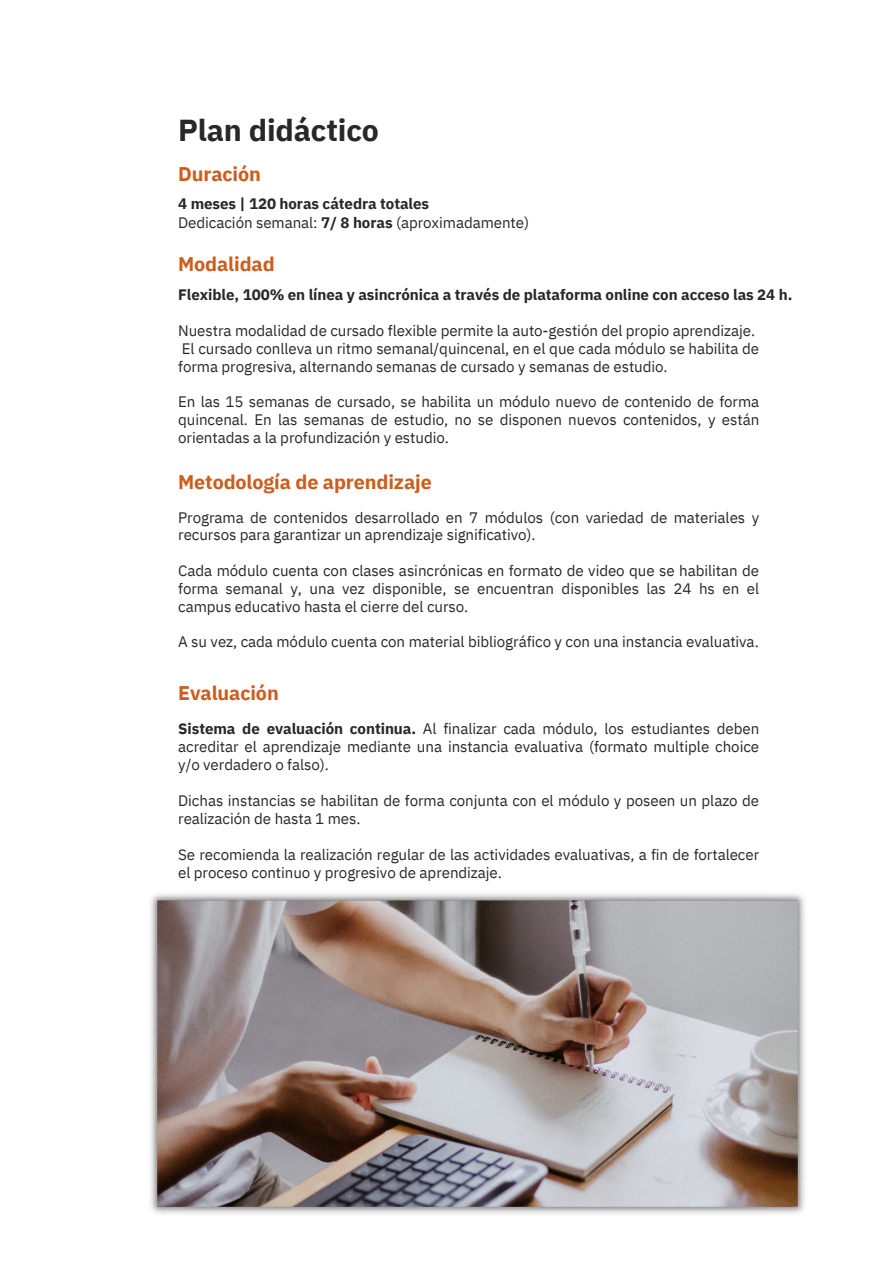
<style>
.page{position:relative;width:894px;height:1264px;background:#fff}
.page>*{position:absolute;margin:0;border:0;box-sizing:border-box;transform-origin:0 0}
.t1{font:700 30.3px "IBM Plex Sans";letter-spacing:-.005em;color:#282828}
.t2{font:700 19.65px "IBM Plex Sans";letter-spacing:-.005em;color:#cd5d1e}
.t3{font:15.15px/17.7px "IBM Plex Sans";letter-spacing:-.005em;color:#282828}
.t4{font:700 15.15px "IBM Plex Sans";letter-spacing:-.005em;color:#282828}
.s1{font-weight:700}
</style>
<div class="page">
<img style="left:150px;top:893px;width:655px;height:321px">
<p class="t1" style="left:178px;top:110px;width:202px">Plan didáctico</p>
<p class="t2" style="left:178px;top:160px;width:84px">Duración</p>
<p class="t4" style="left:178px;top:193px;width:252px">4 meses | 120 horas cátedra totales</p>
<p class="t3" style="left:178px;top:213px;width:352px">Dedicación semanal: <span class="s1">7/ 8 horas</span> (aproximadamente)</p>
<p class="t2" style="left:178px;top:251px;width:98px">Modalidad</p>
<h2 class="t4" style="left:178px;top:285px;width:615px">Flexible, 100% en línea y asincrónica a través de plataforma online con acceso las 24 h.</h2>
<p class="t3" style="left:178px;top:322px;width:578px">Nuestra modalidad de cursado flexible permite la auto-gestión del propio aprendizaje.</p>
<p class="t3" style="left:178px;top:339px;width:582px">El cursado conlleva un ritmo semanal/quincenal, en el que cada módulo se habilita de forma progresiva, alternando semanas de cursado y semanas de estudio.</p>
<h2 class="t3" style="left:178px;top:393px;width:582px;text-align:justify">En las 15 semanas de cursado, se habilita un módulo nuevo de contenido de forma quincenal. En las semanas de estudio, no se disponen nuevos contenidos, y están orientadas a la profundización y estudio.</h2>
<p class="t2" style="left:178px;top:469px;width:255px">Metodología de aprendizaje</p>
<h2 class="t3" style="left:178px;top:508px;width:582px">Programa de contenidos desarrollado en 7 módulos (con variedad de materiales y recursos para garantizar un aprendizaje significativo).</h2>
<h3 class="t3" style="left:178px;top:561px;width:582px;text-align:justify">Cada módulo cuenta con clases asincrónicas en formato de video que se habilitan de forma semanal y, una vez disponible, se encuentran disponibles las 24 hs en el campus educativo hasta el cierre del curso.</h3>
<p class="t3" style="left:178px;top:632px;width:582px">A su vez, cada módulo cuenta con material bibliográfico y con una instancia evaluativa.</p>
<p class="t2" style="left:178px;top:680px;width:102px">Evaluación</p>
<p class="t3" style="left:178px;top:719px;width:582px;text-align:justify"><span class="s1">Sistema de evaluación continua.</span> Al finalizar cada módulo, los estudiantes deben acreditar el aprendizaje mediante una instancia evaluativa (formato multiple choice y/o verdadero o falso).</p>
<p class="t3" style="left:178px;top:791px;width:582px">Dichas instancias se habilitan de forma conjunta con el módulo y poseen un plazo de realización de hasta 1 mes.</p>
<p class="t3" style="left:178px;top:845px;width:582px">Se recomienda la realización regular de las actividades evaluativas, a fin de fortalecer el proceso continuo y progresivo de aprendizaje.</p>
</div>
